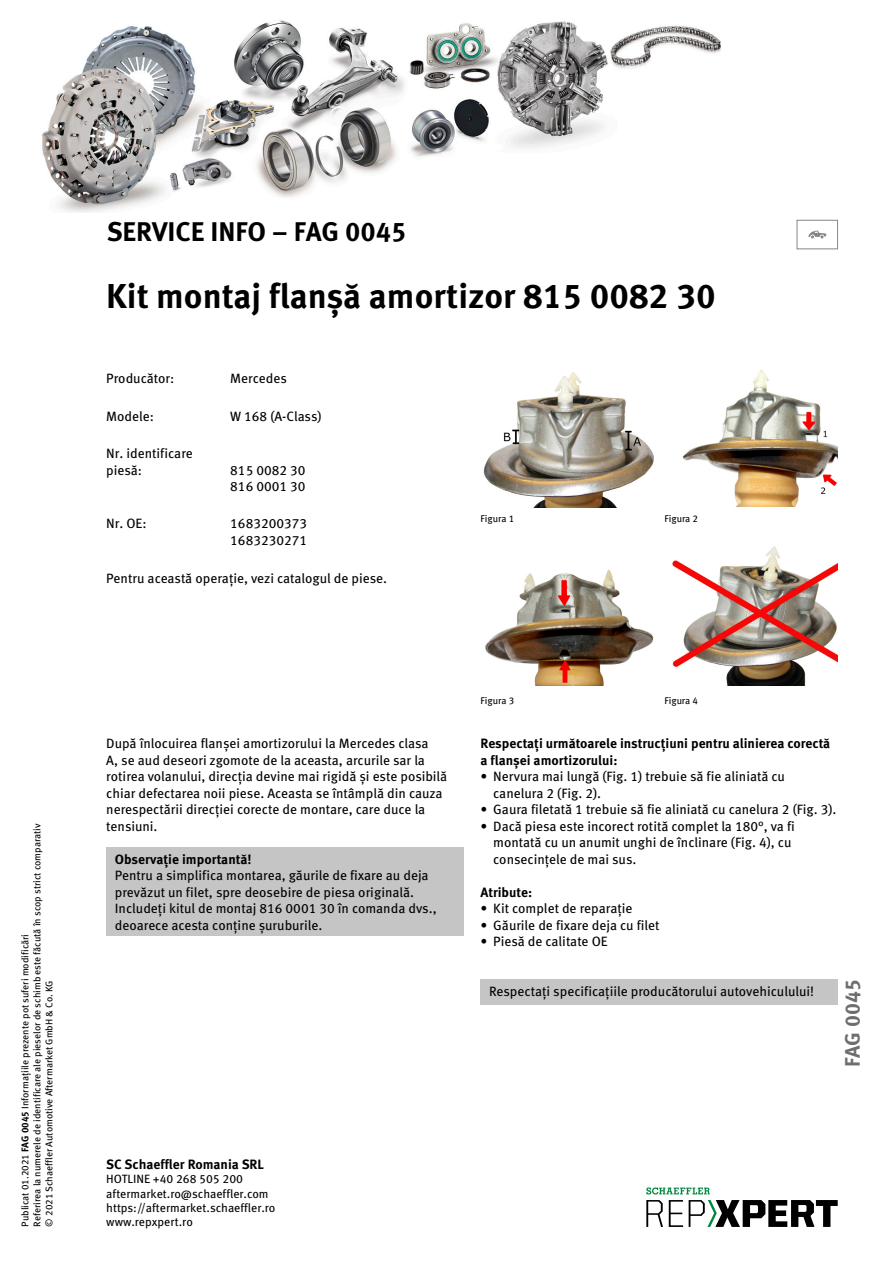
<style>
.page{position:relative;width:893px;height:1263px;background:#fff}
.page>*{position:absolute;margin:0;border:0;box-sizing:border-box;transform-origin:0 0}
.t1{font:700 34.5px "Meta Pro";color:#000}
.t2{font:700 27px "Meta Pro";color:#000}
.t3{font:700 21px "Meta Pro";color:#6e6e6e}
.t4{font:13.5px/16.5px "Meta Pro";color:#000}
.t5{font:700 13.5px/16.5px "Meta Pro";color:#000}
.t6{font:12px/14.4px "Meta Pro";color:#000}
.t7{font:9.75px/12px "Meta Pro";color:#000}
.s1{font-weight:700}
</style>
<div class="page">
<div style="left:106px;top:847px;width:357px;height:89px;background:#c5c5c5"></div>
<img style="left:483px;top:372px;width:171px;height:135px">
<img style="left:682px;top:370px;width:156px;height:137px">
<img style="left:485px;top:570px;width:169px;height:116px">
<img style="left:672px;top:546px;width:166px;height:139px">
<div style="left:480px;top:980px;width:358px;height:25px;background:#c5c5c5"></div>
<div style="left:797px;top:220px;width:41px;height:29px;border:1px solid #878786"></div>
<svg style="left:808px;top:231px;width:18px;height:7px"></svg>
<img style="left:42px;top:20px;width:679px;height:193px">
<svg style="left:646px;top:1200px;width:17px;height:27px"></svg>
<svg style="left:669px;top:1200px;width:14px;height:27px"></svg>
<svg style="left:689px;top:1200px;width:149px;height:27px"></svg>
<svg style="left:646px;top:1187px;width:64px;height:7px"></svg>
<p class="t7" style="left:19px;top:1226px;width:404px;rotate:-90deg">Publicat 01.2021 <span class="s1">FAG 0045</span> Informaţiile prezente pot suferi modificări<br>Referirea la numerele de identificare ale pieselor de schimb este făcută în scop strict comparativ © 2021 Schaeffler Automotive Aftermarket GmbH &amp; Co. KG</p>
<h2 class="t2" style="left:107px;top:210px;width:301px">SERVICE INFO – FAG 0045</h2>
<h1 class="t1" style="left:106px;top:269px;width:611px">Kit montaj flanșă amortizor 815 0082 30</h1>
<p class="t4" style="left:106px;top:369px;width:70px">Producător:</p>
<p class="t4" style="left:230px;top:369px;width:58px">Mercedes</p>
<p class="t4" style="left:106px;top:407px;width:49px">Modele:</p>
<p class="t4" style="left:230px;top:407px;width:93px">W 168 (A-Class)</p>
<p class="t4" style="left:106px;top:444px;width:88px">Nr. identificare piesă:</p>
<p class="t4" style="left:230px;top:461px;width:77px">815 0082 30<br>816 0001 30</p>
<p class="t4" style="left:106px;top:514px;width:42px">Nr. OE:</p>
<p class="t4" style="left:230px;top:514px;width:78px">1683200373<br>1683230271</p>
<p class="t4" style="left:106px;top:569px;width:282px">Pentru această operație, vezi catalogul de piese.</p>
<p class="t7" style="left:480px;top:512px;width:35px">Figura 1</p>
<p class="t7" style="left:664px;top:512px;width:35px">Figura 2</p>
<p class="t4" style="left:106px;top:734px;width:343px">După înlocuirea flanșei amortizorului la Mercedes clasa<br>A, se aud deseori zgomote de la aceasta, arcurile sar la rotirea volanului, direcția devine mai rigidă și este posibilă chiar defectarea noii piese. Aceasta se întâmplă din cauza nerespectării direcției corecte de montare, care duce la tensiuni.</p>
<p class="t5" style="left:115px;top:850px;width:138px">Observaţie importantă!</p>
<p class="t4" style="left:115px;top:866px;width:323px">Pentru a simplifica montarea, găurile de fixare au deja prevăzut un filet, spre deosebire de piesa originală.<br>Includeți kitul de montaj 816 0001 30 în comanda dvs., deoarece acesta conține șuruburile.</p>
<p class="t7" style="left:480px;top:694px;width:35px">Figura 3</p>
<p class="t7" style="left:664px;top:694px;width:35px">Figura 4</p>
<p class="t5" style="left:480px;top:734px;width:351px">Respectaţi următoarele instrucţiuni pentru alinierea corectă a flanșei amortizorului:</p>
<p class="t4" style="left:493px;top:767px;width:293px;text-indent:-13px">• Nervura mai lungă (Fig. 1) trebuie să fie aliniată cu canelura 2 (Fig. 2).</p>
<p class="t4" style="left:480px;top:800px;width:358px">• Gaura filetată 1 trebuie să fie aliniată cu canelura 2 (Fig. 3).</p>
<p class="t4" style="left:493px;top:817px;width:303px;text-indent:-13px">• Dacă piesa este incorect rotită complet la 180°, va fi montată cu un anumit unghi de înclinare (Fig. 4), cu consecințele de mai sus.</p>
<p class="t5" style="left:480px;top:883px;width:53px">Atribute:</p>
<p class="t4" style="left:480px;top:899px;width:154px">• Kit complet de reparație</p>
<p class="t4" style="left:480px;top:916px;width:181px">• Găurile de fixare deja cu filet</p>
<p class="t4" style="left:480px;top:932px;width:129px">• Piesă de calitate OE</p>
<p class="t4" style="left:489px;top:982px;width:327px">Respectaţi specificaţiile producătorului autovehiculului!</p>
<h3 class="t3" style="left:836px;top:1067px;width:89px;rotate:-90deg">FAG 0045</h3>
<p class="t5" style="left:106px;top:1155px;width:159px">SC Schaeffler Romania SRL</p>
<p class="t6" style="left:106px;top:1171px;width:171px">HOTLINE +40 268 505 200 aftermarket.ro@schaeffler.com https://aftermarket.schaeffler.ro www.repxpert.ro</p>
</div>
